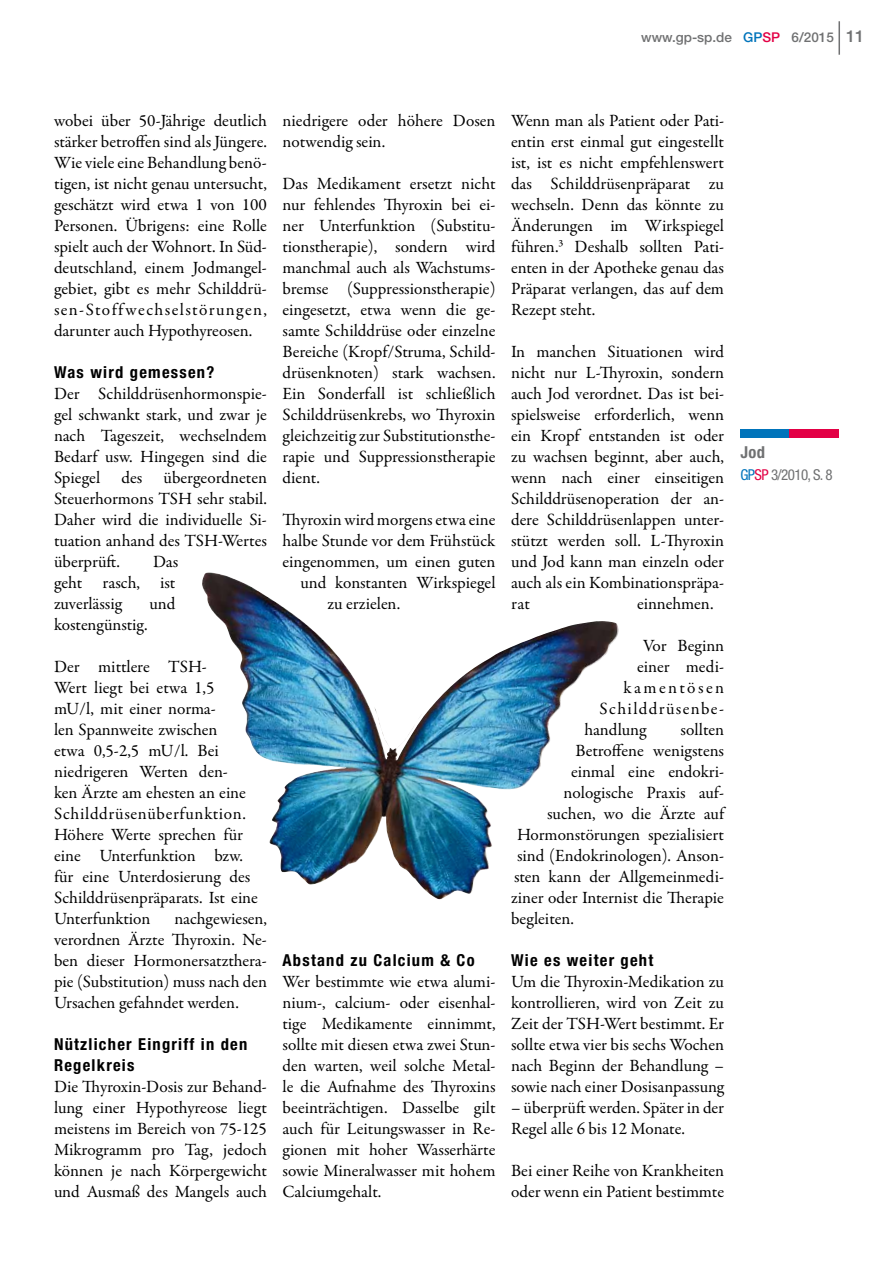
<style>
.page{position:relative;width:893px;height:1263px;background:#fff}
.page>*{position:absolute;margin:0;border:0;box-sizing:border-box;transform-origin:0 0}
.t1{font:17.25px/21px "Garamond Premr Pro";color:#000;text-align:justify}
.t2{font:17.25px "Garamond Premr Pro";letter-spacing:.075em;color:#000}
.t3{font:17.25px "Garamond Premr Pro";letter-spacing:.14em;color:#000}
.t4{font:700 condensed 16.5px/21px "Helvetica Neue LT";letter-spacing:.075em;color:#000}
.t5{font:700 condensed 16.5px "Helvetica Neue LT";color:#707172}
.t6{font:condensed 15px "Helvetica Neue LT";letter-spacing:-.04em;color:#707172}
.t7{font:500 13.5px "Helvetica Neue LT";color:#707172}
.s1{color:#0074bb}
.s2{color:#e30045}
.s3{font-size:16.5px}
</style>
<div class="page">
<hr style="left:838px;top:21px;width:2px;height:34px;background:#707172">
<div style="left:740px;top:429px;width:49px;height:9px;background:#0074bb"></div>
<div style="left:789px;top:429px;width:50px;height:9px;background:#e30045"></div>
<img style="left:202px;top:573px;width:290px;height:327px">
<p class="t7" style="left:641px;top:29px;width:225px">www.gp-sp.de <span class="s1">GP</span><span class="s2">SP</span> 6/2015 <span class="s3">11</span></p>
<p class="t1" style="left:54px;top:110px;width:215px">wobei über 50-Jährige deutlich stärker betroffen sind als Jüngere.<br>Wie viele eine Behandlung benö&shy;tigen, ist nicht genau untersucht, geschätzt wird etwa 1 von 100<br>Personen. Übrigens: eine Rolle spielt auch der Wohnort. In Süd&shy;deutschland, einem Jodmangel&shy;gebiet, gibt es mehr Schilddrü&shy;sen-Stoffwechselstörungen, darunter auch Hypothyreosen.</p>
<p class="t4" style="left:54px;top:361px;width:162px">Was wird gemessen?</p>
<p class="t1" style="left:54px;top:383px;width:215px">Der Schilddrüsenhormonspie&shy;gel schwankt stark, und zwar je nach Tageszeit, wechselndem Bedarf usw. Hingegen sind die Spiegel des übergeordneten Steuerhormons TSH sehr stabil.<br>Daher wird die individuelle Si&shy;tuation anhand des TSH-Wertes überprüft.</p>
<p class="t1" style="left:54px;top:551px;width:126px;text-align:left;text-indent:99px">Das geht rasch, ist zuverlässig</p>
<p class="t1" style="left:150px;top:593px;width:27px">und</p>
<p class="t1" style="left:54px;top:614px;width:95px">kostengünstig.</p>
<p class="t1" style="left:54px;top:656px;width:206px;text-align:left">Der mittlere TSH-<br>Wert liegt bei etwa 1,5 mU/l, mit einer norma-<br>len Spannweite zwischen<br>etwa 0,5-2,5 mU/l. Bei niedrigeren Werten den-<br>ken Ärzte am ehesten an eine<br>Schilddrüsenüberfunktion.<br>Höhere Werte sprechen für eine Unterfunktion bzw. für eine Unterdosierung des<br>Schilddrüsenpräparats. Ist eine<br>Unterfunktion</p>
<p class="t1" style="left:54px;top:908px;width:215px;text-indent:120px">nachgewiesen, verordnen Ärzte Thyroxin. Ne&shy;ben dieser Hormonersatzthera&shy;pie (Substitution) muss nach den Ursachen gefahndet werden.</p>
<p class="t4" style="left:54px;top:1033px;width:195px">Nützlicher Eingriff in den<br>Regelkreis</p>
<p class="t1" style="left:54px;top:1076px;width:215px">Die Thyroxin-Dosis zur Behand&shy;lung einer Hypothyreose liegt meistens im Bereich von 75-125<br>Mikrogramm pro Tag, jedoch können je nach Körpergewicht und Ausmaß des Mangels auch</p>
<p class="t1" style="left:283px;top:110px;width:215px">niedrigere oder höhere Dosen notwendig sein.</p>
<p class="t1" style="left:283px;top:173px;width:215px">Das Medikament ersetzt nicht nur fehlendes Thyroxin bei ei&shy;ner Unterfunktion (Substitu&shy;tionstherapie), sondern wird manchmal auch als Wachstums&shy;bremse (Suppressionstherapie) eingesetzt, etwa wenn die ge&shy;samte Schilddrüse oder einzelne Bereiche (Kropf/Struma, Schild&shy;drüsenknoten) stark wachsen.<br>Ein Sonderfall ist schließlich Schilddrüsenkrebs, wo Thyroxin gleichzeitig zur Substitutionsthe&shy;rapie und Suppressionstherapie dient.</p>
<p class="t1" style="left:283px;top:509px;width:214px">Thyroxin wird morgens etwa eine</p>
<p class="t1" style="left:283px;top:530px;width:215px">halbe Stunde vor dem Frühstück</p>
<p class="t1" style="left:283px;top:551px;width:214px">eingenommen, um einen guten</p>
<p class="t1" style="left:301px;top:572px;width:196px">und konstanten Wirkspiegel</p>
<p class="t1" style="left:327px;top:593px;width:74px">zu erzielen.</p>
<p class="t4" style="left:283px;top:949px;width:194px">Abstand zu Calcium &amp; Co</p>
<p class="t1" style="left:283px;top:971px;width:215px">Wer bestimmte wie etwa alumi&shy;nium-, calcium- oder eisenhal&shy;tige Medikamente einnimmt, sollte mit diesen etwa zwei Stun&shy;den warten, weil solche Metal&shy;le die Aufnahme des Thyroxins beeinträchtigen. Dasselbe gilt auch für Leitungswasser in Re&shy;gionen mit hoher Wasserhärte sowie Mineralwasser mit hohem Calciumgehalt.</p>
<p class="t1" style="left:511px;top:110px;width:215px">Wenn man als Patient oder Pati&shy;entin erst einmal gut eingestellt ist, ist es nicht empfehlenswert das Schilddrüsenpräparat zu wechseln. Denn das könnte zu Änderungen im Wirkspiegel führen.<sup>3</sup> Deshalb sollten Pati&shy;enten in der Apotheke genau das Präparat verlangen, das auf dem Rezept steht.</p>
<p class="t1" style="left:511px;top:341px;width:215px">In manchen Situationen wird nicht nur L-Thyroxin, sondern auch Jod verordnet. Das ist bei&shy;spielsweise erforderlich, wenn ein Kropf entstanden ist oder zu wachsen beginnt, aber auch, wenn nach einer einseitigen Schilddrüsenoperation der an&shy;dere Schilddrüsenlappen unter&shy;stützt werden soll. L-Thyroxin und Jod kann man einzeln oder auch als ein Kombinationspräpa&shy;rat</p>
<p class="t1" style="left:637px;top:593px;width:78px">einnehmen.</p>
<p class="t1" style="left:643px;top:635px;width:83px">Vor Beginn</p>
<p class="t1" style="left:637px;top:656px;width:88px">einer medi-</p>
<p class="t3" style="left:624px;top:677px;width:102px">kamentösen</p>
<p class="t2" style="left:600px;top:698px;width:126px">Schilddrüsenbe-</p>
<p class="t1" style="left:585px;top:719px;width:63px">handlung</p>
<p class="t1" style="left:681px;top:719px;width:45px">sollten</p>
<p class="t1" style="left:576px;top:740px;width:150px">Betroffene wenigstens</p>
<p class="t1" style="left:571px;top:761px;width:154px">einmal eine endokri-</p>
<p class="t1" style="left:564px;top:782px;width:162px">nologische Praxis auf-</p>
<p class="t1" style="left:547px;top:803px;width:179px">suchen, wo die Ärzte auf</p>
<p class="t1" style="left:517px;top:824px;width:208px">Hormonstörungen spezialisiert</p>
<p class="t1" style="left:517px;top:845px;width:208px">sind (Endokrinologen). Anson-</p>
<p class="t1" style="left:514px;top:866px;width:212px">sten kann der Allgemeinmedi-</p>
<p class="t1" style="left:511px;top:887px;width:215px">ziner oder Internist die Therapie</p>
<p class="t1" style="left:511px;top:908px;width:65px">begleiten.</p>
<p class="t4" style="left:511px;top:949px;width:144px">Wie es weiter geht</p>
<p class="t1" style="left:511px;top:971px;width:215px">Um die Thyroxin-Medikation zu kontrollieren, wird von Zeit zu Zeit der TSH-Wert bestimmt. Er sollte etwa vier bis sechs Wochen nach Beginn der Behandlung – sowie nach einer Dosisanpassung</p>
<p class="t1" style="left:511px;top:1097px;width:215px">– überprüft werden. Später in der<br>Regel alle 6 bis 12 Monate.</p>
<p class="t1" style="left:511px;top:1160px;width:215px">Bei einer Reihe von Krankheiten oder wenn ein Patient bestimmte</p>
<p class="t5" style="left:740px;top:442px;width:26px">Jod</p>
<p class="t6" style="left:740px;top:466px;width:94px"><span class="s1">GP</span><span class="s2">SP</span> 3/2010, S. 8</p>
</div>
